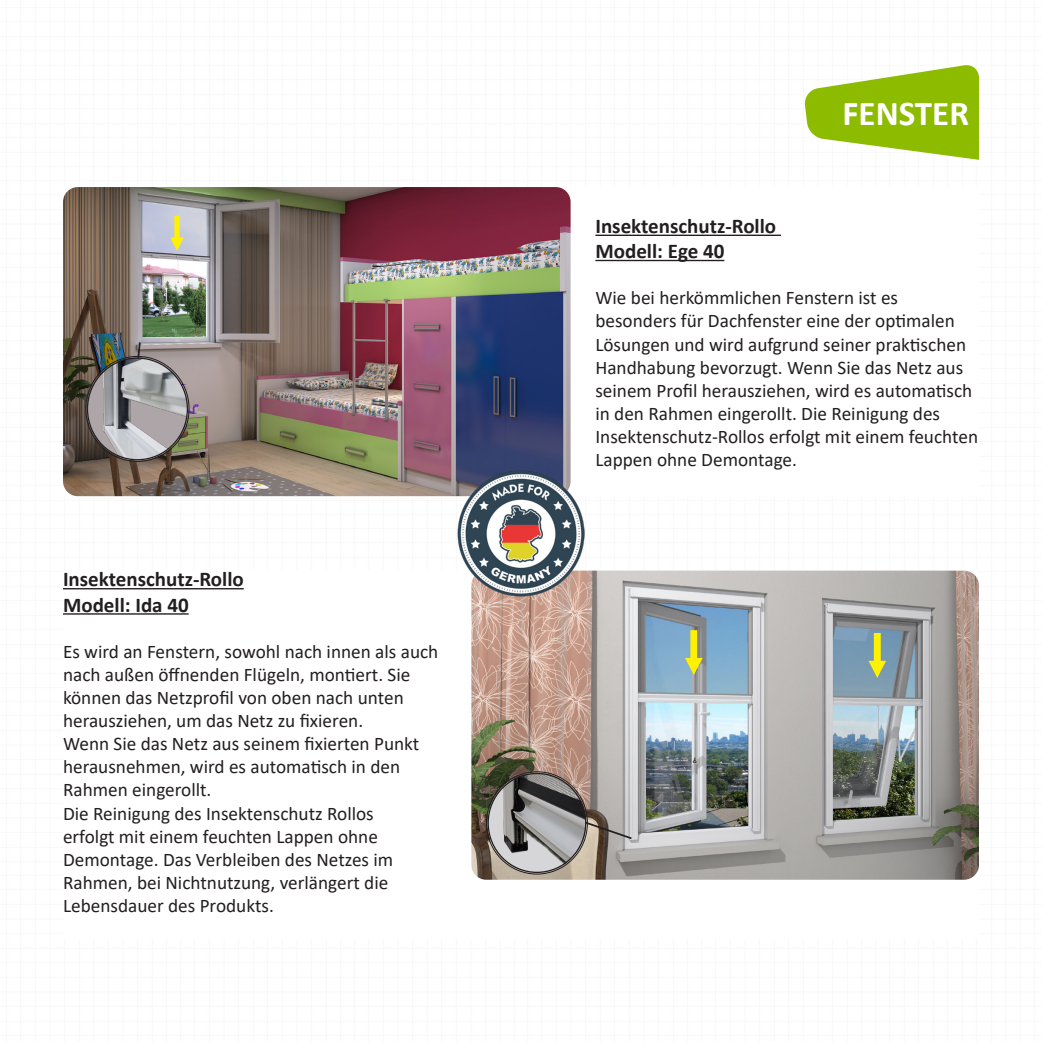
<style>
.page{position:relative;width:1042px;height:1042px;background:#fff}
.page>*{position:absolute;margin:0;border:0;box-sizing:border-box;transform-origin:0 0}
.t1{font:700 35px "Calibri";color:#fff}
.t2{font:700 21px "Calibri";color:#231f20}
.t3{font:19.25px/23.1px "Calibri";color:#231f20}
</style>
<div class="page">
<img style="left:63px;top:187px;width:507px;height:309px">
<img style="left:471px;top:570px;width:508px;height:310px">
<hr style="left:595px;top:235px;width:186px;height:1px;background:#231f20">
<hr style="left:595px;top:260px;width:129px;height:1px;background:#231f20">
<hr style="left:63px;top:588px;width:181px;height:1px;background:#231f20">
<hr style="left:63px;top:613px;width:126px;height:1px;background:#231f20">
<img style="left:458px;top:470px;width:126px;height:127px">
<svg style="left:804px;top:65px;width:175px;height:95px"></svg>
<svg style="left:87px;top:357px;width:101px;height:103px"></svg>
<img style="left:102px;top:357px;width:86px;height:103px">
<svg style="left:487px;top:773px;width:99px;height:100px"></svg>
<img style="left:502px;top:773px;width:84px;height:100px">
<svg style="left:583px;top:820px;width:50px;height:20px"></svg>
<svg style="left:136px;top:340px;width:6px;height:20px"></svg>
<svg style="left:170px;top:216px;width:14px;height:35px"></svg>
<svg style="left:685px;top:630px;width:18px;height:45px"></svg>
<svg style="left:868px;top:633px;width:18px;height:45px"></svg>
<p class="t2" style="left:63px;top:564px;width:182px">Insektenschutz-Rollo</p>
<p class="t2" style="left:63px;top:590px;width:127px">Modell: Ida 40</p>
<p class="t3" style="left:63px;top:639px;width:377px">Es wird an Fenstern, sowohl nach innen als auch nach außen öffnenden Flügeln, montiert. Sie können das Netzprofil von oben nach unten herausziehen, um das Netz zu fixieren.</p>
<p class="t3" style="left:63px;top:732px;width:358px">Wenn Sie das Netz aus seinem fixierten Punkt</p>
<p class="t3" style="left:63px;top:755px;width:339px">herausnehmen, wird es automatisch in den</p>
<p class="t3" style="left:63px;top:778px;width:150px">Rahmen eingerollt.</p>
<p class="t3" style="left:63px;top:801px;width:312px">Die Reinigung des Insektenschutz Rollos</p>
<p class="t3" style="left:63px;top:824px;width:316px">erfolgt mit einem feuchten Lappen ohne</p>
<p class="t3" style="left:63px;top:847px;width:332px">Demontage. Das Verbleiben des Netzes im</p>
<p class="t3" style="left:63px;top:870px;width:327px">Rahmen, bei Nichtnutzung, verlängert die</p>
<p class="t3" style="left:63px;top:893px;width:212px">Lebensdauer des Produkts.</p>
<p class="t1" style="left:842px;top:88px;width:128px">FENSTER</p>
<p class="t2" style="left:595px;top:211px;width:182px">Insektenschutz-Rollo</p>
<p class="t2" style="left:595px;top:236px;width:130px">Modell: Ege 40</p>
<p class="t3" style="left:595px;top:286px;width:304px">Wie bei herkömmlichen Fenstern ist es</p>
<p class="t3" style="left:595px;top:309px;width:378px">besonders für Dachfenster eine der optimalen Lösungen und wird aufgrund seiner praktischen Handhabung bevorzugt. Wenn Sie das Netz aus seinem Profil herausziehen, wird es automatisch in den Rahmen eingerollt. Die Reinigung des</p>
<p class="t3" style="left:595px;top:424px;width:384px">Insektenschutz-Rollos erfolgt mit einem feuchten<br>Lappen ohne Demontage.</p>
</div>
